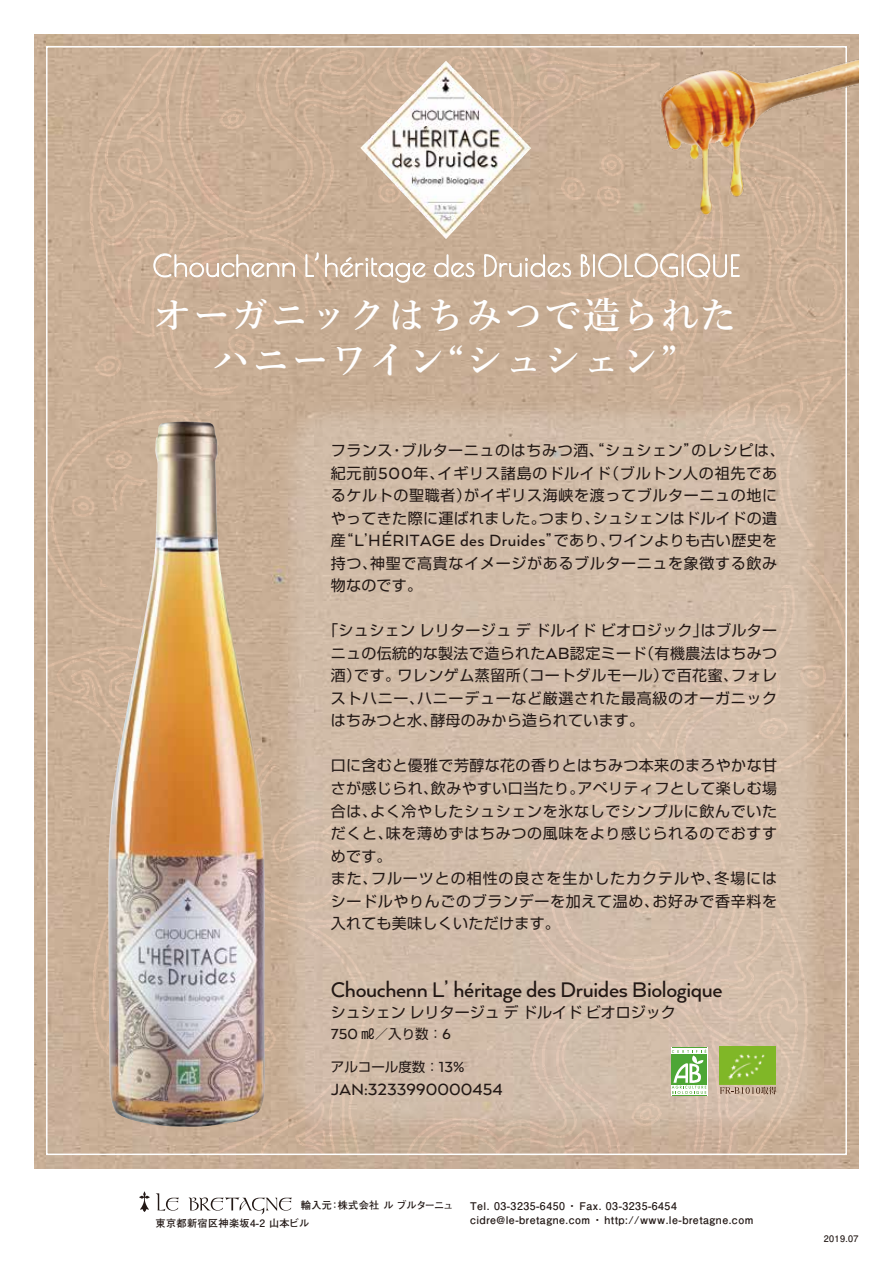
<style>
.page{position:relative;width:893px;height:1263px;background:#fff}
.page>*{position:absolute;margin:0;border:0;box-sizing:border-box;transform-origin:0 0}
.t1{font:600 37.5px/45px "Yu Min";letter-spacing:.04em;color:#fff;text-align:center}
.t2{font:500 24.3px "Arquitecta";letter-spacing:-.015em;color:#221815}
.t3{font:500 18.75px "Arquitecta";color:#221815}
.t4{font:15px/22.5px "Shin Go Pro";letter-spacing:.045em;color:#221815}
.t5{font:15px "Shin Go Pro";color:#221815}
.t6{font:13.5px "Shin Go Pro";color:#221815}
.t7{font:700 10.65px "Futo Go B101 Pro";letter-spacing:.045em;color:#221815}
.t8{font:700 10.2px "Futo Go B101 Pro";letter-spacing:.03em;color:#221815}
.t9{font:700 10.2px "Futo Go B101 Pro";letter-spacing:.01em;color:#221815}
.t10{font:700 9px "Futo Go B101 Pro";letter-spacing:.045em;color:#221815}
.s1{font-family:"Arquitecta";font-weight:500;font-size:18.75px}
.s2{font-family:"Shin Go Pro";font-weight:400;font-size:19.5px}
.s3{font-family:"Arquitecta";font-weight:500;font-size:16.8px}
</style>
<div class="page">
<img style="left:34px;top:34px;width:825px;height:1134px">
<img style="left:49px;top:49px;width:795px;height:1103px">
<img style="left:578px;top:34px;width:281px;height:198px">
<img style="left:238px;top:358px;width:621px;height:811px">
<img style="left:108px;top:422px;width:157px;height:705px">
<img style="left:360px;top:61px;width:171px;height:178px">
<svg style="left:153px;top:253px;width:142px;height:25px;background:#d5beaa"></svg>
<svg style="left:305px;top:252px;width:14px;height:25px"></svg>
<svg style="left:325px;top:254px;width:101px;height:29px;background:#d1bca8"></svg>
<svg style="left:434px;top:254px;width:41px;height:24px"></svg>
<svg style="left:484px;top:254px;width:87px;height:24px;background:#d4bfac"></svg>
<svg style="left:580px;top:254px;width:10px;height:23px"></svg>
<svg style="left:598px;top:253px;width:142px;height:25px"></svg>
<svg style="left:156px;top:1193px;width:23px;height:18px"></svg>
<svg style="left:188px;top:1197px;width:104px;height:17px"></svg>
<svg style="left:139px;top:1191px;width:11px;height:21px"></svg>
<div style="left:671px;top:1047px;width:36px;height:49px;background:#fff"></div>
<div style="left:672px;top:1054px;width:35px;height:30px;background:#4da635"></div>
<hr style="left:672px;top:1095px;width:34px;height:1px;background:#4da635">
<hr style="left:672px;top:1047px;width:34px;height:1px;background:#4da635">
<svg style="left:672px;top:1049px;width:34px;height:45px"></svg>
<svg style="left:720px;top:1086px;width:56px;height:8px"></svg>
<img style="left:719px;top:1047px;width:57px;height:37px">
<h1 class="t1" style="left:154px;top:294px;width:585px">オーガニックはちみつで造られたハニーワイン“シュシェン”</h1>
<p class="t4" style="left:331px;top:438px;width:455px">フランス・ブルターニュのはちみつ酒、“シュシェン”のレシピは、紀元前<span class="s1">500</span>年、イギリス諸島のドルイド（ブルトン人の祖先であるケルトの聖職者）がイギリス海峡を渡ってブルターニュの地にやってきた際に運ばれました。つまり、シュシェンはドルイドの遺産“<span class="s1">L</span>’<span class="s1">HÉRITAGE des Druides</span>”であり、ワインよりも古い歴史を持つ、神聖で高貴なイメージがあるブルターニュを象徴する飲み物なのです。</p>
<p class="t4" style="left:331px;top:618px;width:448px;text-align:justify;text-indent:-8px">「シュシェンレリタージュデドルイドビオロジック」はブルターニュの伝統的な製法で造られた<span class="s1">AB</span>認定ミード（有機農法はちみつ酒）です。ワレンゲム蒸留所（コートダルモール）で百花蜜、フォレストハニー、ハニーデューなど厳選された最高級のオーガニックはちみつと水、酵母のみから造られています。</p>
<p class="t4" style="left:331px;top:753px;width:448px">口に含むと優雅で芳醇な花の香りとはちみつ本来のまろやかな甘さが感じられ、飲みやすい口当たり。アペリティフとして楽しむ場合は、よく冷やしたシュシェンを氷なしでシンプルに飲んでいただくと、味を薄めずはちみつの風味をより感じられるのでおすすめです。<br>また、フルーツとの相性の良さを生かしたカクテルや、冬場にはシードルやりんごのブランデーを加えて温め、お好みで香辛料を入れても美味しくいただけます。</p>
<h2 class="t2" style="left:331px;top:974px;width:393px">Chouchenn L<span class="s2">’</span>héritage des Druides Biologique</h2>
<p class="t5" style="left:331px;top:1000px;width:346px">シュシェンレリタージュデドルイドビオロジック</p>
<p class="t6" style="left:331px;top:1023px;width:121px"><span class="s3">750</span> ㎖／入り数：<span class="s3">6</span></p>
<p class="t6" style="left:331px;top:1056px;width:135px">アルコール度数：<span class="s3">13%</span></p>
<p class="t3" style="left:331px;top:1077px;width:173px">JAN:3233990000454</p>
<p class="t9" style="left:301px;top:1197px;width:154px">輸入元：株式会社 ル ブルターニュ</p>
<p class="t7" style="left:470px;top:1198px;width:208px">Tel. 03-3235-6450 ・ Fax. 03-3235-6454</p>
<p class="t8" style="left:156px;top:1215px;width:155px">東京都新宿区神楽坂4-2 山本ビル</p>
<p class="t7" style="left:470px;top:1211px;width:285px">cidre@le-bretagne.com ・ http://www.le-bretagne.com</p>
<p class="t10" style="left:824px;top:1231px;width:36px">2019.07</p>
</div>
